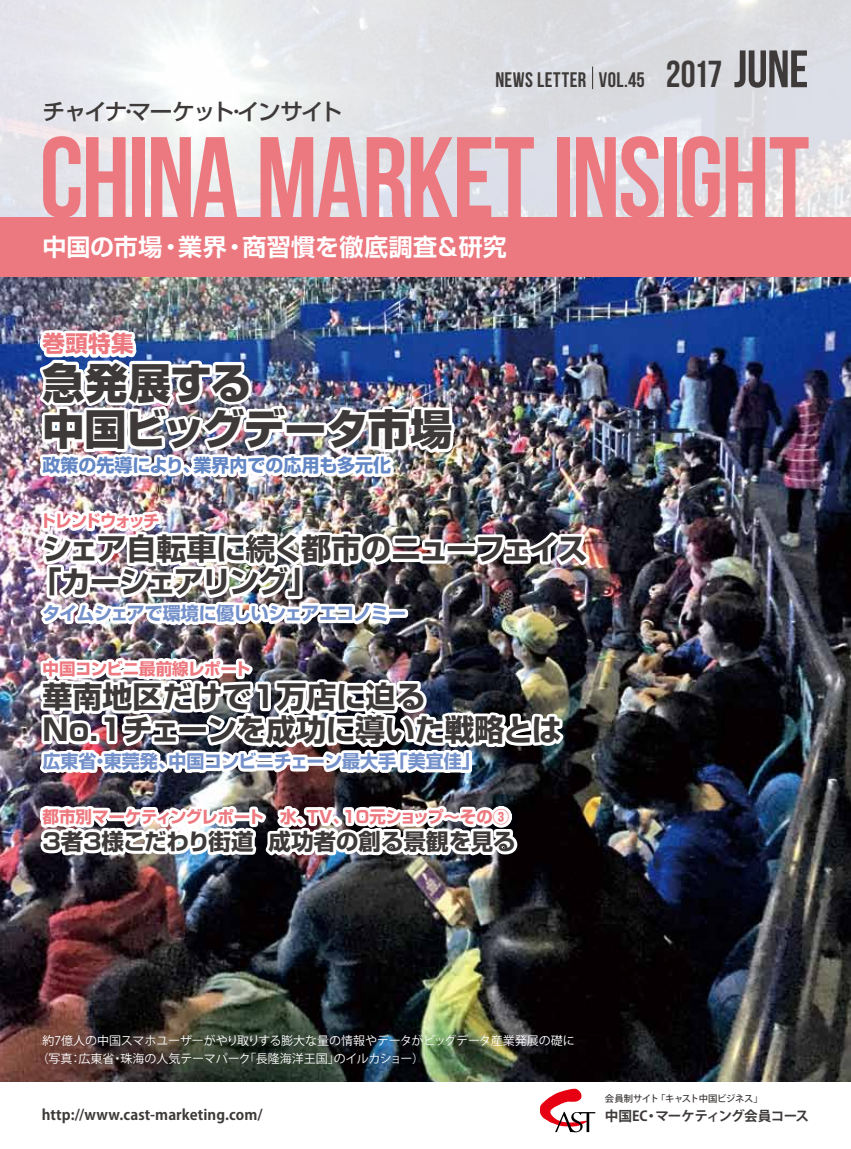
<style>
.page{position:relative;width:851px;height:1149px;background:#fff}
.page>*{position:absolute;margin:0;border:0;box-sizing:border-box;transform-origin:0 0}
.t1{font:114px "Bebas Neue";letter-spacing:-.015em;color:#ed7980}
.t2{font:800 42px/46.5px "Shin Go Pro";letter-spacing:-.015em;color:#3e3a39}
.t3{font:700 30px/33px "Shin Go Pro";letter-spacing:-.015em;color:#3e3a39}
.t4{font:700 30px/33px "Shin Go Pro";letter-spacing:-.035em;color:#3e3a39}
.t5{font:700 24px "Shin Go Pro De";letter-spacing:.015em;color:#fff}
.t6{font:700 22.5px "Shin Go Pro";color:#3e3a39}
.t7{font:500 22.5px "Shin Go Pro";letter-spacing:-.07em;color:#3e3a39}
.t8{font:700 22.5px "Shin Go Pro";color:#ed7980}
.t9{font:21px "Bebas Neue";letter-spacing:.025em;color:#3e3a39}
.t10{font:700 18px "Shin Go Pro";letter-spacing:-.02em;color:#7591ca}
.t11{font:700 18px "Shin Go Pro";color:#6386c4}
.t12{font:700 16.5px "Shin Go Pro";letter-spacing:-.03em;color:#ed7980}
.t13{font:700 16.5px "Shin Go Pro";letter-spacing:-.1em;color:#ed7980}
.t14{font:700 14.4px "Koz Go Pro";letter-spacing:.005em;color:#3e3a39}
.t15{font:700 13.65px "Koz Go Pro";letter-spacing:-.04em;color:#3e3a39}
.t16{font:12px/18px "Koz Go Pro";letter-spacing:-.01em;color:#fff}
.t17{font:500 9.3px "Koz Go Pro";letter-spacing:-.045em;color:#3e3a39}
.s1{font-size:37.5px}
.s2{font-size:52.5px}
</style>
<div class="page">
<img style="left:0;top:276px;width:850px;height:805px">
<svg style="left:0;top:0;width:850px;height:217px;background:#e3e4e8"></svg>
<div style="left:0;top:217px;width:850px;height:59px;background:#ed7980"></div>
<svg style="left:540px;top:1088px;width:55px;height:43px"></svg>
<svg style="left:592px;top:67px;width:1px;height:22px"></svg>
<img style="left:34px;top:167px;width:423px;height:316px">
<img style="left:33px;top:504px;width:561px;height:359px">
<h3 class="t7" style="left:43px;top:92px;width:301px">チャイナ･マーケット･インサイト</h3>
<h3 class="t9" style="left:495px;top:68px;width:314px">NEWS LETTER VOL.45 <span class="s1">2017</span> <span class="s2">JUNE</span></h3>
<h1 class="t1" style="left:40px;top:115px;width:771px">CHINA MARKET INSIGHT</h1>
<h3 class="t5" style="left:43px;top:227px;width:466px">中国の市場・業界・商習慣を徹底調査＆研究</h3>
<h3 class="t8" style="left:43px;top:326px;width:93px">巻頭特集</h3>
<h2 class="t2" style="left:43px;top:355px;width:411px">急発展する<br>中国ビッグデータ市場</h2>
<h3 class="t11" style="left:43px;top:451px;width:350px">政策の先導により、業界内での応用も多元化</h3>
<h3 class="t13" style="left:39px;top:507px;width:122px">トレンドウォッチ</h3>
<h3 class="t4" style="left:32px;top:529px;width:557px;text-indent:10px">シェア自転車に続く都市のニューフェイス「カーシェアリング」</h3>
<h3 class="t10" style="left:42px;top:599px;width:365px">タイムシェアで環境に優しいシェアエコノミー</h3>
<h3 class="t12" style="left:43px;top:655px;width:209px">中国コンビニ最前線レポート</h3>
<h3 class="t3" style="left:43px;top:677px;width:520px">華南地区だけで1万店に迫る<br>No.1チェーンを成功に導いた戦略とは</h3>
<h3 class="t10" style="left:43px;top:746px;width:438px">広東省・東莞発、中国コンビニチェーン最大手「美宜佳」</h3>
<h3 class="t12" style="left:43px;top:803px;width:468px">都市別マーケティングレポート　水、ＴＶ、10元ショップ〜その③</h3>
<h3 class="t6" style="left:40px;top:823px;width:477px">３者３様こだわり街道 成功者の創る景観を見る</h3>
<p class="t16" style="left:37px;top:1031px;width:539px;text-indent:6px">約7億人の中国スマホユーザーがやり取りする膨大な量の情報やデータがビッグデータ産業発展の礎に（写真：広東省・珠海の人気テーマパーク「長隆海洋王国」のイルカショー）</p>
<p class="t17" style="left:605px;top:1092px;width:159px">会員制サイト「キャスト中国ビジネス」</p>
<p class="t14" style="left:42px;top:1105px;width:222px">http://www.cast-marketing.com/</p>
<p class="t15" style="left:605px;top:1106px;width:205px">中国EC・マーケティング会員コース</p>
</div>
